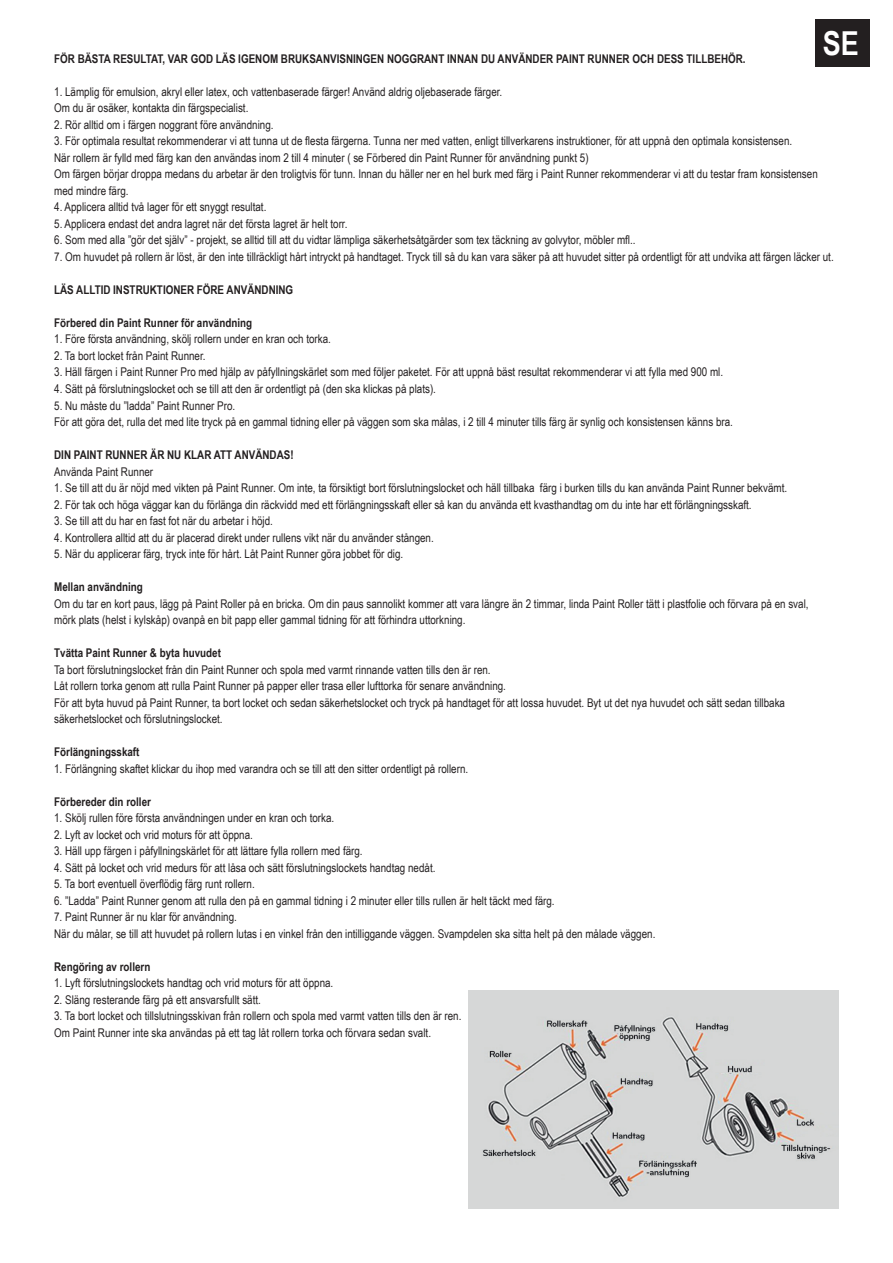
<style>
.page{position:relative;width:893px;height:1263px;background:#fff}
.page>*{position:absolute;margin:0;border:0;box-sizing:border-box;transform-origin:0 0}
.t1{font:700 33px "Arial Narrow";color:#fff}
.t2{font:12px/16.5px "Arial Narrow";color:#231f20}
.t3{font:700 12px "Arial Narrow";color:#231f20}
</style>
<div class="page">
<img style="left:469px;top:991px;width:370px;height:218px">
<div style="left:815px;top:19px;width:55px;height:48px;background:#231f20"></div>
<h1 class="t1" style="left:823px;top:18px;width:38px">SE</h1>
<p class="t3" style="left:54px;top:50px;width:693px">FÖR BÄSTA RESULTAT, VAR GOD LÄS IGENOM BRUKSANVISNINGEN NOGGRANT INNAN DU ANVÄNDER PAINT RUNNER OCH DESS TILLBEHÖR.</p>
<p class="t2" style="left:54px;top:83px;width:450px">1. Lämplig för emulsion, akryl eller latex, och vattenbaserade färger! Använd aldrig oljebaserade färger.<br>Om du är osäker, kontakta din färgspecialist.</p>
<p class="t2" style="left:54px;top:116px;width:221px">2. Rör alltid om i färgen noggrant före användning.</p>
<p class="t2" style="left:54px;top:133px;width:765px">3. För optimala resultat rekommenderar vi att tunna ut de flesta färgerna. Tunna ner med vatten, enligt tillverkarens instruktioner, för att uppnå den optimala konsistensen.<br>När rollern är fylld med färg kan den användas inom 2 till 4 minuter ( se Förbered din Paint Runner för användning punkt 5)<br>Om färgen börjar droppa medans du arbetar är den troligtvis för tunn. Innan du häller ner en hel burk med färg i Paint Runner rekommenderar vi att du testar fram konsistensen med mindre färg.</p>
<p class="t2" style="left:54px;top:199px;width:214px">4. Applicera alltid två lager för ett snyggt resultat.</p>
<p class="t2" style="left:54px;top:215px;width:295px">5. Applicera endast det andra lagret när det första lagret är helt torr.</p>
<p class="t2" style="left:54px;top:232px;width:583px">6. Som med alla ”gör det själv” - projekt, se alltid till att du vidtar lämpliga säkerhetsåtgärder som tex täckning av golvytor, möbler mfl..</p>
<p class="t2" style="left:54px;top:248px;width:781px">7. Om huvudet på rollern är löst, är den inte tillräckligt hårt intryckt på handtaget. Tryck till så du kan vara säker på att huvudet sitter på ordentligt för att undvika att färgen läcker ut.</p>
<p class="t3" style="left:54px;top:281px;width:241px">LÄS ALLTID INSTRUKTIONER FÖRE ANVÄNDNING</p>
<p class="t3" style="left:54px;top:314px;width:199px">Förbered din Paint Runner för användning</p>
<p class="t2" style="left:54px;top:331px;width:278px">1. Före första användning, skölj rollern under en kran och torka.</p>
<p class="t2" style="left:54px;top:347px;width:153px">2. Ta bort locket från Paint Runner.</p>
<p class="t2" style="left:54px;top:364px;width:670px">3. Häll färgen i Paint Runner Pro med hjälp av påfyllningskärlet som med följer paketet. För att uppnå bäst resultat rekommenderar vi att fylla med 900 ml.</p>
<p class="t2" style="left:54px;top:380px;width:383px">4. Sätt på förslutningslocket och se till att den är ordentligt på (den ska klickas på plats).</p>
<p class="t2" style="left:54px;top:397px;width:680px">5. Nu måste du ”ladda” Paint Runner Pro.<br>För att göra det, rulla det med lite tryck på en gammal tidning eller på väggen som ska målas, i 2 till 4 minuter tills färg är synlig och konsistensen känns bra.</p>
<p class="t3" style="left:54px;top:446px;width:241px">DIN PAINT RUNNER ÄR NU KLAR ATT ANVÄNDAS!</p>
<p class="t2" style="left:54px;top:463px;width:101px">Använda Paint Runner</p>
<p class="t2" style="left:54px;top:479px;width:734px">1. Se till att du är nöjd med vikten på Paint Runner. Om inte, ta försiktigt bort förslutningslocket och häll tillbaka färg i burken tills du kan använda Paint Runner bekvämt.</p>
<p class="t2" style="left:54px;top:496px;width:699px">2. För tak och höga väggar kan du förlänga din räckvidd med ett förlängningsskaft eller så kan du använda ett kvasthandtag om du inte har ett förlängningsskaft.</p>
<p class="t2" style="left:54px;top:512px;width:220px">3. Se till att du har en fast fot när du arbetar i höjd.</p>
<p class="t2" style="left:54px;top:529px;width:381px">4. Kontrollera alltid att du är placerad direkt under rullens vikt när du använder stången.</p>
<p class="t2" style="left:54px;top:545px;width:350px">5. När du applicerar färg, tryck inte för hårt. Låt Paint Runner göra jobbet för dig.</p>
<p class="t3" style="left:54px;top:578px;width:90px">Mellan användning</p>
<p class="t2" style="left:54px;top:595px;width:756px">Om du tar en kort paus, lägg på Paint Roller på en bricka. Om din paus sannolikt kommer att vara längre än 2 timmar, linda Paint Roller tätt i plastfolie och förvara på en sval, mörk plats (helst i kylskåp) ovanpå en bit papp eller gammal tidning för att förhindra uttorkning.</p>
<p class="t3" style="left:54px;top:644px;width:168px">Tvätta Paint Runner &amp; byta huvudet</p>
<p class="t2" style="left:54px;top:661px;width:732px">Ta bort förslutningslocket från din Paint Runner och spola med varmt rinnande vatten tills den är ren.<br>Låt rollern torka genom att rulla Paint Runner på papper eller trasa eller lufttorka för senare användning.<br>För att byta huvud på Paint Runner, ta bort locket och sedan säkerhetslocket och tryck på handtaget för att lossa huvudet. Byt ut det nya huvudet och sätt sedan tillbaka säkerhetslocket och förslutningslocket.</p>
<p class="t3" style="left:54px;top:743px;width:87px">Förlängningsskaft</p>
<p class="t2" style="left:54px;top:760px;width:416px">1. Förlängning skaftet klickar du ihop med varandra och se till att den sitter ordentligt på rollern.</p>
<p class="t3" style="left:54px;top:792px;width:98px">Förbereder din roller</p>
<p class="t2" style="left:54px;top:809px;width:282px">1. Skölj rullen före första användningen under en kran och torka.</p>
<p class="t2" style="left:54px;top:826px;width:200px">2. Lyft av locket och vrid moturs för att öppna.</p>
<p class="t2" style="left:54px;top:842px;width:310px">3. Häll upp färgen i påfyllningskärlet för att lättare fylla rollern med färg.</p>
<p class="t2" style="left:54px;top:859px;width:383px">4. Sätt på locket och vrid medurs för att låsa och sätt förslutningslockets handtag nedåt.</p>
<p class="t2" style="left:54px;top:875px;width:202px">5. Ta bort eventuell överflödig färg runt rollern.</p>
<p class="t2" style="left:54px;top:892px;width:502px">6. ”Ladda” Paint Runner genom att rulla den på en gammal tidning i 2 minuter eller tills rullen är helt täckt med färg.</p>
<p class="t2" style="left:54px;top:908px;width:603px">7. Paint Runner är nu klar för användning.<br>När du målar, se till att huvudet på rollern lutas i en vinkel från den intilliggande väggen. Svampdelen ska sitta helt på den målade väggen.</p>
<p class="t3" style="left:54px;top:957px;width:98px">Rengöring av rollern</p>
<p class="t2" style="left:54px;top:974px;width:281px">1. Lyft förslutningslockets handtag och vrid moturs för att öppna.</p>
<p class="t2" style="left:54px;top:991px;width:208px">2. Släng resterande färg på ett ansvarsfullt sätt.</p>
<p class="t2" style="left:54px;top:1007px;width:409px">3. Ta bort locket och tillslutningsskivan från rollern och spola med varmt vatten tills den är ren.<br>Om Paint Runner inte ska användas på ett tag låt rollern torka och förvara sedan svalt.</p>
</div>
